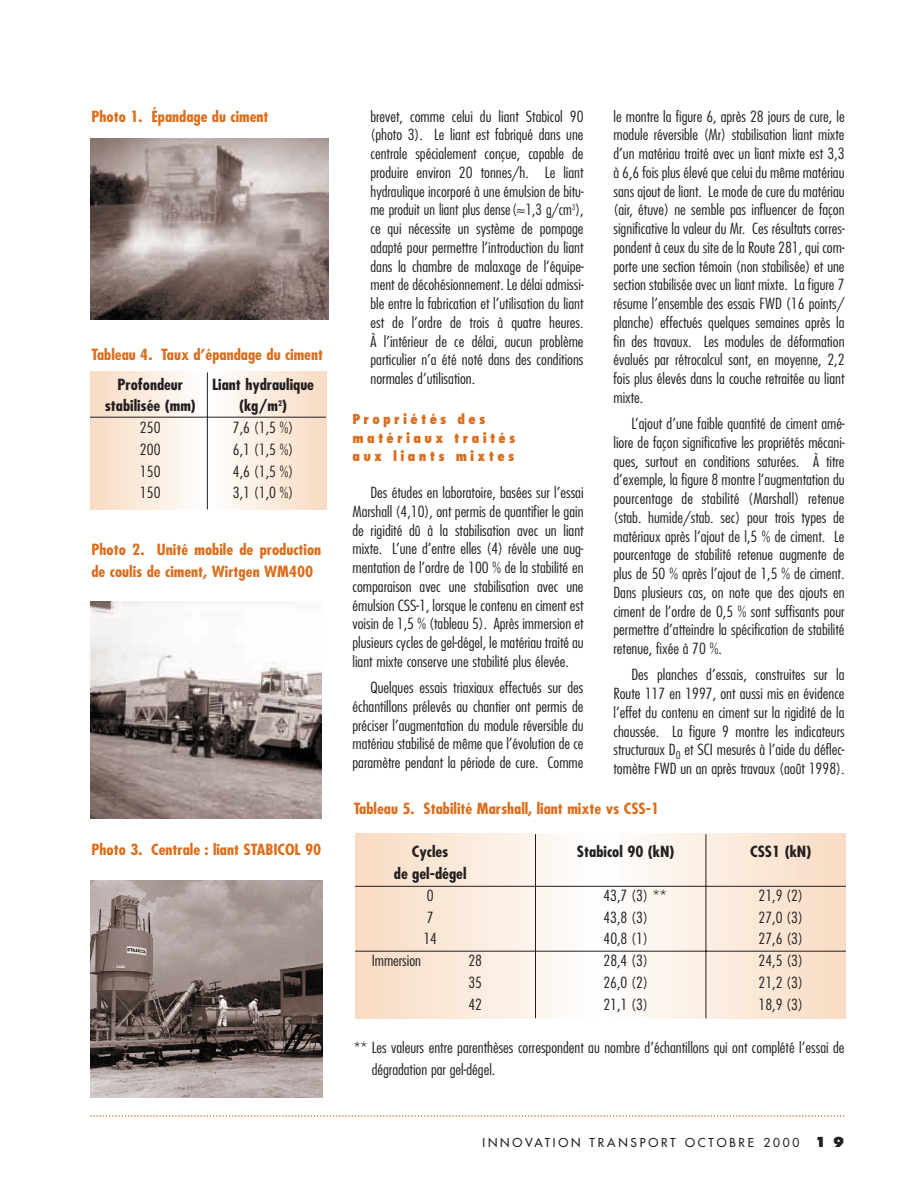
<style>
.page{position:relative;width:918px;height:1188px;background:#fff}
.page>*{position:absolute;margin:0;border:0;box-sizing:border-box;transform-origin:0 0}
.t1{font:300 condensed 15px/18.8px "Futura";color:#231f20;text-align:justify;scale:1.1 1}
.t2{font:700 condensed 15px/21.8px "Futura";color:#db6d1b;scale:1.1 1}
.t3{font:700 condensed 15px "Futura";color:#231f20;scale:1.1 1}
.t4{font:800 condensed 13.5px/18.8px "Futura";letter-spacing:.24em;color:#db6d1b}
.t5{font:12px "Futura";letter-spacing:.23em;color:#231f20}
.s1{font-weight:800;font-size:13.5px}
</style>
<div class="page">
<svg style="left:91px;top:1115px;width:754px;height:2px"></svg>
<div style="left:363px;top:834px;width:475px;height:185px;background:#f9ddc6"></div>
<div style="left:382px;top:834px;width:437px;height:185px;background:#f9dfca"></div>
<div style="left:406px;top:834px;width:389px;height:185px;background:#fae3cf"></div>
<div style="left:425px;top:834px;width:351px;height:185px;background:#fae6d4"></div>
<div style="left:449px;top:834px;width:304px;height:185px;background:#fbe9d9"></div>
<div style="left:463px;top:834px;width:275px;height:185px;background:#fbebdd"></div>
<div style="left:482px;top:834px;width:237px;height:185px;background:#fbede1"></div>
<div style="left:492px;top:834px;width:218px;height:185px;background:linear-gradient(to bottom,#fcf0e4,#fbefe3)"></div>
<div style="left:496px;top:834px;width:209px;height:185px;background:#fcf0e5"></div>
<div style="left:515px;top:834px;width:171px;height:185px;background:#fcf2ea"></div>
<div style="left:534px;top:834px;width:133px;height:185px;background:#fcf5ee"></div>
<div style="left:549px;top:834px;width:104px;height:185px;background:#fdf7f2"></div>
<div style="left:568px;top:834px;width:66px;height:185px;background:#fdfaf7"></div>
<div style="left:582px;top:834px;width:38px;height:185px;background:#fefdfb"></div>
<div style="left:596px;top:834px;width:10px;height:185px;background:#fff"></div>
<div style="left:91px;top:372px;width:235px;height:138px;background:#f8dcc5"></div>
<div style="left:102px;top:372px;width:212px;height:138px;background:#f9dfca"></div>
<div style="left:114px;top:372px;width:189px;height:138px;background:#fae3cf"></div>
<div style="left:123px;top:372px;width:171px;height:138px;background:#fae6d4"></div>
<div style="left:135px;top:372px;width:147px;height:138px;background:#fbe9d9"></div>
<div style="left:141px;top:372px;width:134px;height:138px;background:#fbebdd"></div>
<div style="left:151px;top:372px;width:115px;height:138px;background:#fbede1"></div>
<div style="left:158px;top:372px;width:101px;height:138px;background:#fcf0e5"></div>
<div style="left:167px;top:372px;width:83px;height:138px;background:#fcf2ea"></div>
<div style="left:176px;top:372px;width:65px;height:138px;background:#fcf5ee"></div>
<div style="left:183px;top:372px;width:51px;height:138px;background:#fdf7f2"></div>
<div style="left:192px;top:372px;width:32px;height:138px;background:#fdfaf7"></div>
<div style="left:199px;top:372px;width:19px;height:138px;background:#fefdfb"></div>
<div style="left:206px;top:372px;width:5px;height:138px;background:#fff"></div>
<img style="left:90px;top:139px;width:238px;height:181px">
<hr style="left:90px;top:417px;width:236px;height:1px;background:#231f20">
<hr style="left:207px;top:372px;width:1px;height:137px;background:#231f20">
<img style="left:90px;top:601px;width:231px;height:218px">
<img style="left:90px;top:880px;width:233px;height:218px">
<hr style="left:355px;top:886px;width:491px;height:1px;background:#231f20">
<hr style="left:355px;top:951px;width:491px;height:1px;background:#231f20">
<hr style="left:535px;top:834px;width:1px;height:184px;background:#231f20">
<hr style="left:706px;top:834px;width:1px;height:184px;background:#231f20">
<p class="t2" style="left:92px;top:107px;width:163px">Photo 1. Épandage du ciment</p>
<p class="t2" style="left:92px;top:345px;width:212px">Tableau 4. Taux d’épandage du ciment</p>
<p class="t3" style="left:117px;top:378px;width:61px">Profondeur</p>
<p class="t3" style="left:212px;top:378px;width:94px">Liant hydraulique</p>
<p class="t3" style="left:105px;top:399px;width:84px">stabilisée (mm)</p>
<p class="t3" style="left:239px;top:399px;width:45px">(kg/m<sup>2</sup>)</p>
<p class="t1" style="left:140px;top:419px;width:20px">250</p>
<p class="t1" style="left:233px;top:419px;width:56px">7,6 (1,5 %)</p>
<p class="t1" style="left:140px;top:441px;width:20px">200</p>
<p class="t1" style="left:233px;top:441px;width:56px">6,1 (1,5 %)</p>
<p class="t1" style="left:140px;top:463px;width:20px">150</p>
<p class="t1" style="left:233px;top:463px;width:56px">4,6 (1,5 %)</p>
<p class="t1" style="left:140px;top:484px;width:20px">150</p>
<p class="t1" style="left:233px;top:484px;width:56px">3,1 (1,0 %)</p>
<p class="t2" style="left:92px;top:540px;width:210px">Photo 2. Unité mobile de production de coulis de ciment, Wirtgen WM400</p>
<p class="t2" style="left:92px;top:840px;width:210px">Photo 3. Centrale : liant STABICOL 90</p>
<p class="t1" style="left:370px;top:108px;width:195px">brevet, comme celui du liant Stabicol 90 (photo 3). Le liant est fabriqué dans une centrale spécialement conçue, capable de produire environ 20 tonnes/h. Le liant hydraulique incorporé à une émulsion de bitu&shy;me produit un liant plus dense(≈1,3 g/cm<sup>3</sup>), ce qui nécessite un système de pompage adapté pour permettre l’introduction du liant dans la chambre de malaxage de l’équipe&shy;ment de décohésionnement. Le délai admissi&shy;ble entre la fabrication et l’utilisation du liant est de l’ordre de trois à quatre heures.<br>À l’intérieur de ce délai, aucun problème particulier n’a été noté dans des conditions normales d’utilisation.</p>
<p class="t4" style="left:352px;top:411px;width:164px">Propriétés des matériaux traités aux liants mixtes</p>
<p class="t1" style="left:352px;top:484px;width:212px;text-indent:18px">Des études en laboratoire, basées sur l’essai Marshall (4,10), ont permis de quantifier le gain de rigidité dû à la stabilisation avec un liant mixte. L’une d’entre elles (4) révèle une aug&shy;mentation de l’ordre de 100 % de la stabilité en comparaison avec une stabilisation avec une émulsion CSS-1, lorsque le contenu en ciment est voisin de 1,5 % (tableau 5). Après immersion et plusieurs cycles de gel-dégel, le matériau traité au liant mixte conserve une stabilité plus élevée.</p>
<p class="t1" style="left:352px;top:679px;width:212px;text-indent:18px">Quelques essais triaxiaux effectués sur des échantillons prélevés au chantier ont permis de préciser l’augmentation du module réversible du matériau stabilisé de même que l’évolution de ce paramètre pendant la période de cure. Comme</p>
<p class="t1" style="left:613px;top:108px;width:212px">le montre la figure 6, après 28 jours de cure, le module réversible (Mr) stabilisation liant mixte d’un matériau traité avec un liant mixte est 3,3 à 6,6 fois plus élevé que celui du même matériau sans ajout de liant. Le mode de cure du matériau (air, étuve) ne semble pas influencer de façon significative la valeur du Mr. Ces résultats corres&shy;pondent à ceux du site de la Route 281, qui com&shy;porte une section témoin (non stabilisée) et une section stabilisée avec un liant mixte. La figure 7 résume l’ensemble des essais FWD (16 points/ planche) effectués quelques semaines après la fin des travaux. Les modules de déformation évalués par rétrocalcul sont, en moyenne, 2,2 fois plus élevés dans la couche retraitée au liant mixte.</p>
<p class="t1" style="left:613px;top:415px;width:212px;text-indent:18px">L’ajout d’une faible quantité de ciment amé&shy;liore de façon significative les propriétés mécani&shy;ques, surtout en conditions saturées. À titre d’exemple, la figure 8 montre l’augmentation du pourcentage de stabilité (Marshall) retenue (stab. humide/stab. sec) pour trois types de matériaux après l’ajout de l,5 % de ciment. Le pourcentage de stabilité retenue augmente de plus de 50 % après l’ajout de 1,5 % de ciment.<br>Dans plusieurs cas, on note que des ajouts en ciment de l’ordre de 0,5 % sont suffisants pour permettre d’atteindre la spécification de stabilité retenue, fixée à 70 %.</p>
<p class="t1" style="left:613px;top:666px;width:212px;text-indent:18px">Des planches d’essais, construites sur la Route 117 en 1997, ont aussi mis en évidence l’effet du contenu en ciment sur la rigidité de la chaussée. La figure 9 montre les indicateurs structuraux D<sub>0</sub> et SCI mesurés à l’aide du déflec&shy;tomètre FWD un an après travaux (août 1998).</p>
<p class="t2" style="left:354px;top:799px;width:279px">Tableau 5. Stabilité Marshall, liant mixte vs CSS-1</p>
<p class="t3" style="left:412px;top:845px;width:35px">Cycles</p>
<p class="t3" style="left:577px;top:845px;width:90px">Stabicol 90 (kN)</p>
<p class="t3" style="left:750px;top:845px;width:57px">CSS1 (kN)</p>
<p class="t3" style="left:394px;top:867px;width:68px">de gel-dégel</p>
<p class="t1" style="left:427px;top:887px;width:8px">0</p>
<p class="t1" style="left:603px;top:887px;width:59px">43,7 (3) **</p>
<p class="t1" style="left:759px;top:887px;width:42px">21,9 (2)</p>
<p class="t1" style="left:427px;top:909px;width:8px">7</p>
<p class="t1" style="left:603px;top:909px;width:42px">43,8 (3)</p>
<p class="t1" style="left:759px;top:909px;width:42px">27,0 (3)</p>
<p class="t1" style="left:423px;top:931px;width:14px">14</p>
<p class="t1" style="left:603px;top:931px;width:42px">40,8 (1)</p>
<p class="t1" style="left:759px;top:931px;width:42px">27,6 (3)</p>
<p class="t1" style="left:372px;top:952px;width:46px">Immersion</p>
<p class="t1" style="left:468px;top:952px;width:14px">28</p>
<p class="t1" style="left:603px;top:952px;width:42px">28,4 (3)</p>
<p class="t1" style="left:759px;top:952px;width:42px">24,5 (3)</p>
<p class="t1" style="left:468px;top:974px;width:14px">35</p>
<p class="t1" style="left:603px;top:974px;width:42px">26,0 (2)</p>
<p class="t1" style="left:759px;top:974px;width:42px">21,2 (3)</p>
<p class="t1" style="left:468px;top:996px;width:14px">42</p>
<p class="t1" style="left:603px;top:996px;width:42px">21,1 (3)</p>
<p class="t1" style="left:759px;top:996px;width:42px">18,9 (3)</p>
<p class="t1" style="left:372px;top:1038px;width:431px;line-height:21.8px;text-indent:-18px">** Les valeurs entre parenthèses correspondent au nombre d’échantillons qui ont complété l’essai de dégradation par gel-dégel.</p>
<p class="t5" style="left:483px;top:1137px;width:363px">INNOVATION TRANSPORT OCTOBRE 2000 <span class="s1">1 9</span></p>
</div>
